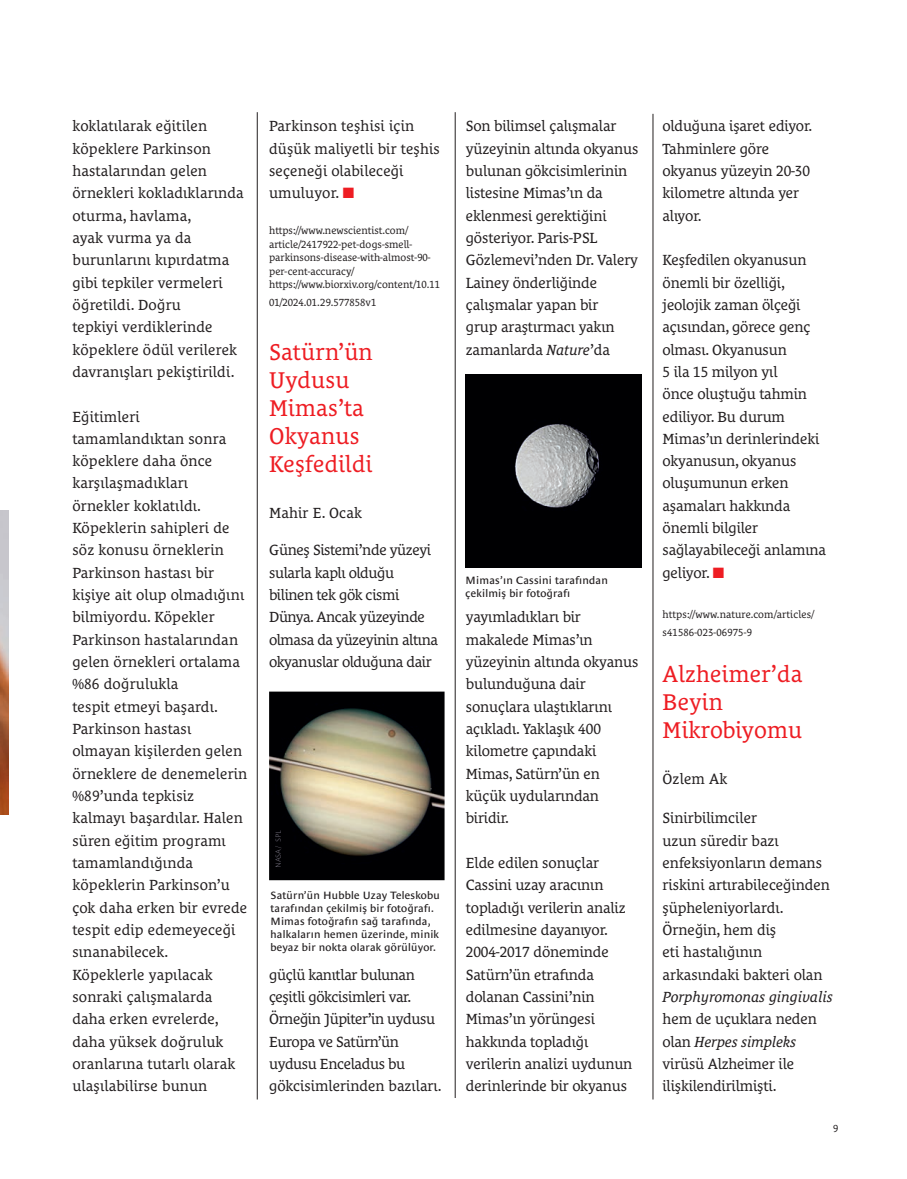
<style>
.page{position:relative;width:907px;height:1179px;background:#fff}
.page>*{position:absolute;margin:0;border:0;box-sizing:border-box;transform-origin:0 0}
.t1{font:23.25px/27.9px "Le Monde Courrier Pro";letter-spacing:.01em;color:#ee1d23}
.t2{font:15px/22.4px "Le Monde Courrier Pro";letter-spacing:-.01em;color:#231f20}
.t3{font:15px/22.4px "Le Monde Courrier Pro";letter-spacing:.01em;color:#231f20}
.t4{font:italic 15px "Le Monde Courrier Pro";color:#231f20}
.t5{font:10.8px/13px "Le Monde Sans Pro";letter-spacing:.02em;color:#231f20}
.t6{font:10.5px/13.5px "Le Monde Courrier Pro";color:#231f20}
.t7{font:10.35px "Le Monde Courrier Pro";color:#231f20}
.t8{font:300 expanded 7.5px "Le Monde Sans Pro";letter-spacing:-.02em;color:#837f8e}
.s1{font-style:italic}
</style>
<div class="page">
<hr style="left:653px;top:114px;width:1px;height:985px;background:#231f20">
<hr style="left:455px;top:112px;width:1px;height:986px;background:#231f20">
<hr style="left:257px;top:112px;width:1px;height:987px;background:#231f20">
<img style="left:0;top:511px;width:9px;height:304px">
<img style="left:269px;top:692px;width:175px;height:188px">
<img style="left:466px;top:375px;width:175px;height:192px">
<img style="left:275px;top:830px;width:7px;height:37px">
<p class="t3" style="left:72px;top:116px;width:173px">koklatılarak eğitilen köpeklere Parkinson hastalarından gelen örnekleri kokladıklarında oturma, havlama,<br>ayak vurma ya da burunlarını kıpırdatma gibi tepkiler vermeleri öğretildi. Doğru<br>tepkiyi verdiklerinde köpeklere ödül verilerek davranışları pekiştirildi.</p>
<p class="t3" style="left:72px;top:406px;width:176px">Eğitimleri tamamlandıktan sonra köpeklere daha önce karşılaşmadıkları örnekler koklatıldı.<br>Köpeklerin sahipleri de söz konusu örneklerin<br>Parkinson hastası bir kişiye ait olup olmadığını bilmiyordu. Köpekler<br>Parkinson hastalarından gelen örnekleri ortalama %86 doğrulukla<br>tespit etmeyi başardı.<br>Parkinson hastası olmayan kişilerden gelen örneklere de denemelerin %89’unda tepkisiz kalmayı başardılar. Halen süren eğitim programı tamamlandığında köpeklerin Parkinson’u çok daha erken bir evrede tespit edip edemeyeceği sınanabilecek.<br>Köpeklerle yapılacak sonraki çalışmalarda daha erken evrelerde, daha yüksek doğruluk oranlarına tutarlı olarak ulaşılabilirse bunun</p>
<p class="t3" style="left:269px;top:116px;width:172px">Parkinson teşhisi için düşük maliyetli bir teşhis seçeneği olabileceği umuluyor.</p>
<p class="t6" style="left:269px;top:224px;width:173px">https://www.newscientist.com/ article/2417922-pet-dogs-smell&shy;parkinsons-disease-with-almost-90- per-cent-accuracy/ https://www.biorxiv.org/content/10.11</p>
<p class="t6" style="left:269px;top:296px;width:109px">01/2024.01.29.577858v1</p>
<h1 class="t1" style="left:269px;top:340px;width:105px">Satürn’ün<br>Uydusu<br>Mimas’ta<br>Okyanus<br>Keşfedildi</h1>
<p class="t3" style="left:269px;top:502px;width:94px">Mahir E. Ocak</p>
<p class="t2" style="left:269px;top:540px;width:170px">Güneş Sistemi’nde yüzeyi sularla kaplı olduğu bilinen tek gök cismi<br>Dünya. Ancak yüzeyinde olmasa da yüzeyinin altına okyanuslar olduğuna dair</p>
<p class="t8" style="left:275px;top:868px;width:39px;rotate:-90deg">NASA / SPL</p>
<p class="t5" style="left:270px;top:889px;width:171px">Satürn’ün Hubble Uzay Teleskobu tarafından çekilmiş bir fotoğrafı.<br>Mimas fotoğrafın sağ tarafında, halkaların hemen üzerinde, minik beyaz bir nokta olarak görülüyor.</p>
<p class="t2" style="left:269px;top:964px;width:174px">güçlü kanıtlar bulunan çeşitli gökcisimleri var.<br>Örneğin Jüpiter’in uydusu<br>Europa ve Satürn’ün uydusu Enceladus bu gökcisimlerinden bazıları.</p>
<p class="t2" style="left:466px;top:116px;width:174px">Son bilimsel çalışmalar yüzeyinin altında okyanus bulunan gökcisimlerinin listesine Mimas’ın da eklenmesi gerektiğini gösteriyor. Paris-PSL<br>Gözlemevi’nden Dr. Valery<br>Lainey önderliğinde çalışmalar yapan bir<br>grup araştırmacı yakın zamanlarda <span class="s1">Nature</span>’da</p>
<p class="t5" style="left:465px;top:575px;width:144px">Mimas’ın Cassini tarafından çekilmiş bir fotoğrafı</p>
<p class="t2" style="left:466px;top:607px;width:174px">yayımladıkları bir makalede Mimas’ın yüzeyinin altında okyanus bulunduğuna dair sonuçlara ulaştıklarını açıkladı. Yaklaşık 400 kilometre çapındaki<br>Mimas, Satürn’ün en küçük uydularından biridir.</p>
<p class="t2" style="left:466px;top:852px;width:168px">Elde edilen sonuçlar<br>Cassini uzay aracının topladığı verilerin analiz edilmesine dayanıyor.<br>2004-2017 döneminde<br>Satürn’ün etrafında dolanan Cassini’nin<br>Mimas’ın yörüngesi hakkında topladığı verilerin analizi uydunun derinlerinde bir okyanus</p>
<p class="t2" style="left:662px;top:116px;width:151px">olduğuna işaret ediyor.<br>Tahminlere göre okyanus yüzeyin 20-30 kilometre altında yer alıyor.</p>
<p class="t2" style="left:662px;top:250px;width:165px">Keşfedilen okyanusun önemli bir özelliği, jeolojik zaman ölçeği açısından, görece genç olması. Okyanusun<br>5 ila 15 milyon yıl<br>önce oluştuğu tahmin ediliyor. Bu durum<br>Mimas’ın derinlerindeki okyanusun, okyanus oluşumunun erken aşamaları hakkında önemli bilgiler sağlayabileceği anlamına geliyor.</p>
<p class="t6" style="left:662px;top:606px;width:153px;line-height:18px">https://www.nature.com/articles/ s41586-023-06975-9</p>
<h1 class="t1" style="left:662px;top:661px;width:141px">Alzheimer’da<br>Beyin<br>Mikrobiyomu</h1>
<p class="t2" style="left:662px;top:768px;width:66px">Özlem Ak</p>
<p class="t2" style="left:662px;top:808px;width:169px">Sinirbilimciler<br>uzun süredir bazı enfeksiyonların demans riskini artırabileceğinden şüpheleniyorlardı.<br>Örneğin, hem diş<br>eti hastalığının arkasındaki bakteri olan</p>
<p class="t4" style="left:662px;top:990px;width:172px">Porphyromonas gingivalis</p>
<p class="t2" style="left:662px;top:1009px;width:156px">hem de uçuklara neden olan <span class="s1">Herpes simpleks </span>virüsü Alzheimer ile ilişkilendirilmişti.</p>
<p class="t7" style="left:832px;top:1124px;width:7px">9</p>
</div>
